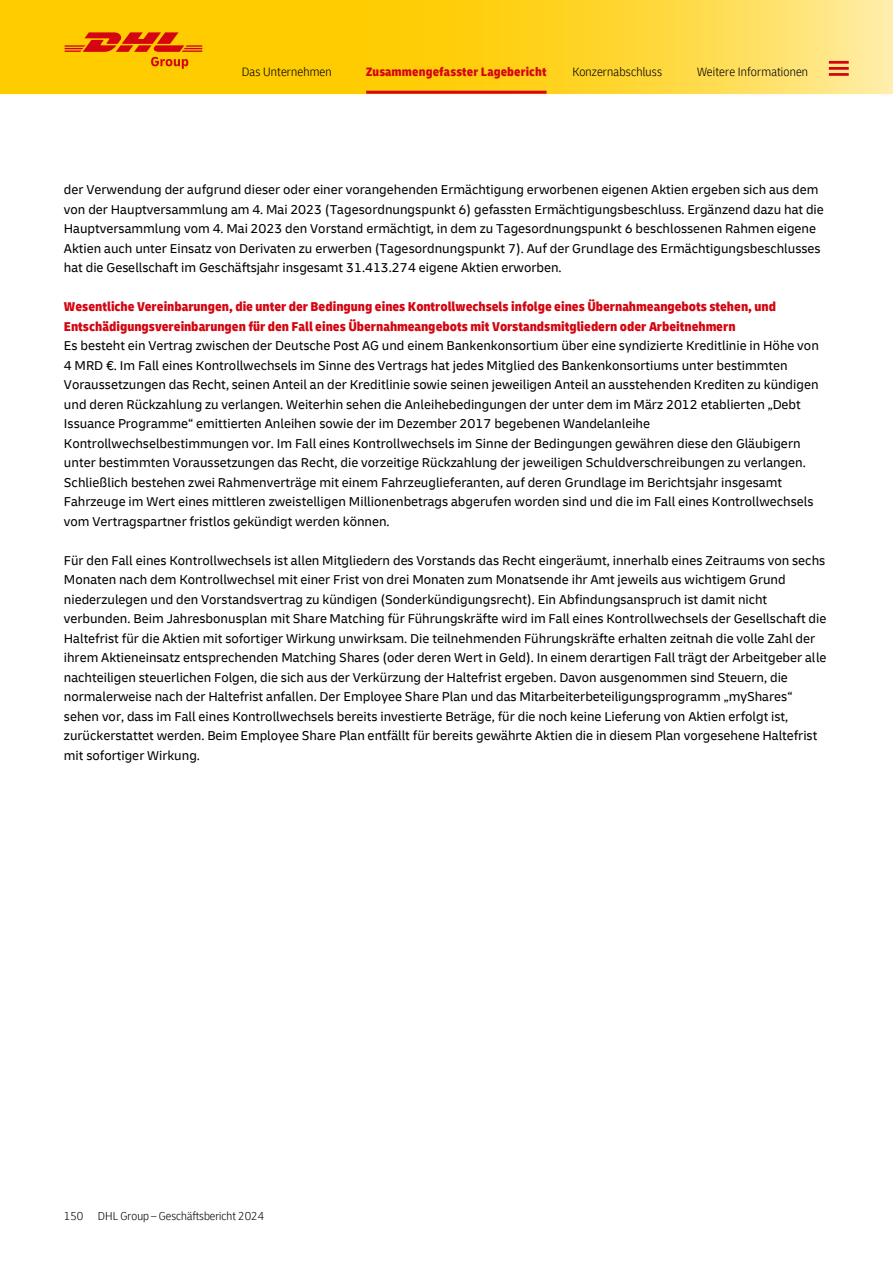
<style>
.page{position:relative;width:893px;height:1263px;background:#fff}
.page>*{position:absolute;margin:0;border:0;box-sizing:border-box;transform-origin:0 0}
.t1{font:13.5px/19.5px "Delivery";color:#000}
.t2{font:300 condensed 12.75px "Delivery";letter-spacing:.01em;color:#000}
.t3{font:900 condensed 12.75px "Delivery";letter-spacing:.01em;color:#d40511}
.t4{font:300 12px "Delivery Cd";letter-spacing:-.005em;color:#000}
.s1{font-family:"Delivery Cd";font-weight:900;color:#d40511}
</style>
<div class="page">
<svg style="left:0;top:0;width:893px;height:94px;background:#fed327"></svg>
<div style="left:65px;top:27px;width:137px;height:45px;background:#fc0"></div>
<svg style="left:65px;top:32px;width:137px;height:37px"></svg>
<hr style="left:366px;top:91px;width:181px;height:3px;background:#d40511">
<svg style="left:829px;top:61px;width:20px;height:15px"></svg>
<p class="t2" style="left:242px;top:64px;width:91px">Das Unternehmen</p>
<p class="t3" style="left:366px;top:63px;width:182px">Zusammengefasster Lagebericht</p>
<p class="t2" style="left:573px;top:64px;width:91px">Konzernabschluss</p>
<p class="t2" style="left:697px;top:64px;width:112px">Weitere Informationen</p>
<p class="t1" style="left:64px;top:180px;width:761px">der Verwendung der aufgrund dieser oder einer vorangehenden Ermächtigung erworbenen eigenen Aktien ergeben sich aus dem von der Hauptversammlung am 4. Mai 2023 (Tagesordnungspunkt 6) gefassten Ermächtigungsbeschluss. Ergänzend dazu hat die Hauptversammlung vom 4. Mai 2023 den Vorstand ermächtigt, in dem zu Tagesordnungspunkt 6 beschlossenen Rahmen eigene Aktien auch unter Einsatz von Derivaten zu erwerben (Tagesordnungspunkt 7). Auf der Grundlage des Ermächtigungsbeschlusses hat die Gesellschaft im Geschäftsjahr insgesamt 31.413.274 eigene Aktien erworben.</p>
<p class="t1" style="left:64px;top:297px;width:756px"><span class="s1">Wesentliche Vereinbarungen, die unter der Bedingung eines Kontrollwechsels infolge eines Übernahmeangebots stehen, und Entschädigungsvereinbarungen für den Fall eines Übernahmeangebots mit Vorstandsmitgliedern oder Arbeitnehmern<br></span>Es besteht ein Vertrag zwischen der Deutsche Post AG und einem Bankenkonsortium über eine syndizierte Kreditlinie in Höhe von 4 MRD €. Im Fall eines Kontrollwechsels im Sinne des Vertrags hat jedes Mitglied des Bankenkonsortiums unter bestimmten Voraussetzungen das Recht, seinen Anteil an der Kreditlinie sowie seinen jeweiligen Anteil an ausstehenden Krediten zu kündigen und deren Rückzahlung zu verlangen. Weiterhin sehen die Anleihebedingungen der unter dem im März 2012 etablierten „Debt Issuance Programme“ emittierten Anleihen sowie der im Dezember 2017 begebenen Wandelanleihe Kontrollwechselbestimmungen vor. Im Fall eines Kontrollwechsels im Sinne der Bedingungen gewähren diese den Gläubigern unter bestimmten Voraussetzungen das Recht, die vorzeitige Rückzahlung der jeweiligen Schuldverschreibungen zu verlangen.<br>Schließlich bestehen zwei Rahmenverträge mit einem Fahrzeuglieferanten, auf deren Grundlage im Berichtsjahr insgesamt Fahrzeuge im Wert eines mittleren zweistelligen Millionenbetrags abgerufen worden sind und die im Fall eines Kontrollwechsels vom Vertragspartner fristlos gekündigt werden können.</p>
<p class="t1" style="left:64px;top:550px;width:764px">Für den Fall eines Kontrollwechsels ist allen Mitgliedern des Vorstands das Recht eingeräumt, innerhalb eines Zeitraums von sechs Monaten nach dem Kontrollwechsel mit einer Frist von drei Monaten zum Monatsende ihr Amt jeweils aus wichtigem Grund niederzulegen und den Vorstandsvertrag zu kündigen (Sonderkündigungsrecht). Ein Abfindungsanspruch ist damit nicht verbunden. Beim Jahresbonusplan mit Share Matching für Führungskräfte wird im Fall eines Kontrollwechsels der Gesellschaft die Haltefrist für die Aktien mit sofortiger Wirkung unwirksam. Die teilnehmenden Führungskräfte erhalten zeitnah die volle Zahl der ihrem Aktieneinsatz entsprechenden Matching Shares (oder deren Wert in Geld). In einem derartigen Fall trägt der Arbeitgeber alle nachteiligen steuerlichen Folgen, die sich aus der Verkürzung der Haltefrist ergeben. Davon ausgenommen sind Steuern, die normalerweise nach der Haltefrist anfallen. Der Employee Share Plan und das Mitarbeiterbeteiligungsprogramm „myShares“ sehen vor, dass im Fall eines Kontrollwechsels bereits investierte Beträge, für die noch keine Lieferung von Aktien erfolgt ist, zurückerstattet werden. Beim Employee Share Plan entfällt für bereits gewährte Aktien die in diesem Plan vorgesehene Haltefrist mit sofortiger Wirkung.</p>
<p class="t4" style="left:64px;top:1209px;width:202px">150 DHL Group – Geschäftsbericht 2024</p>
</div>
